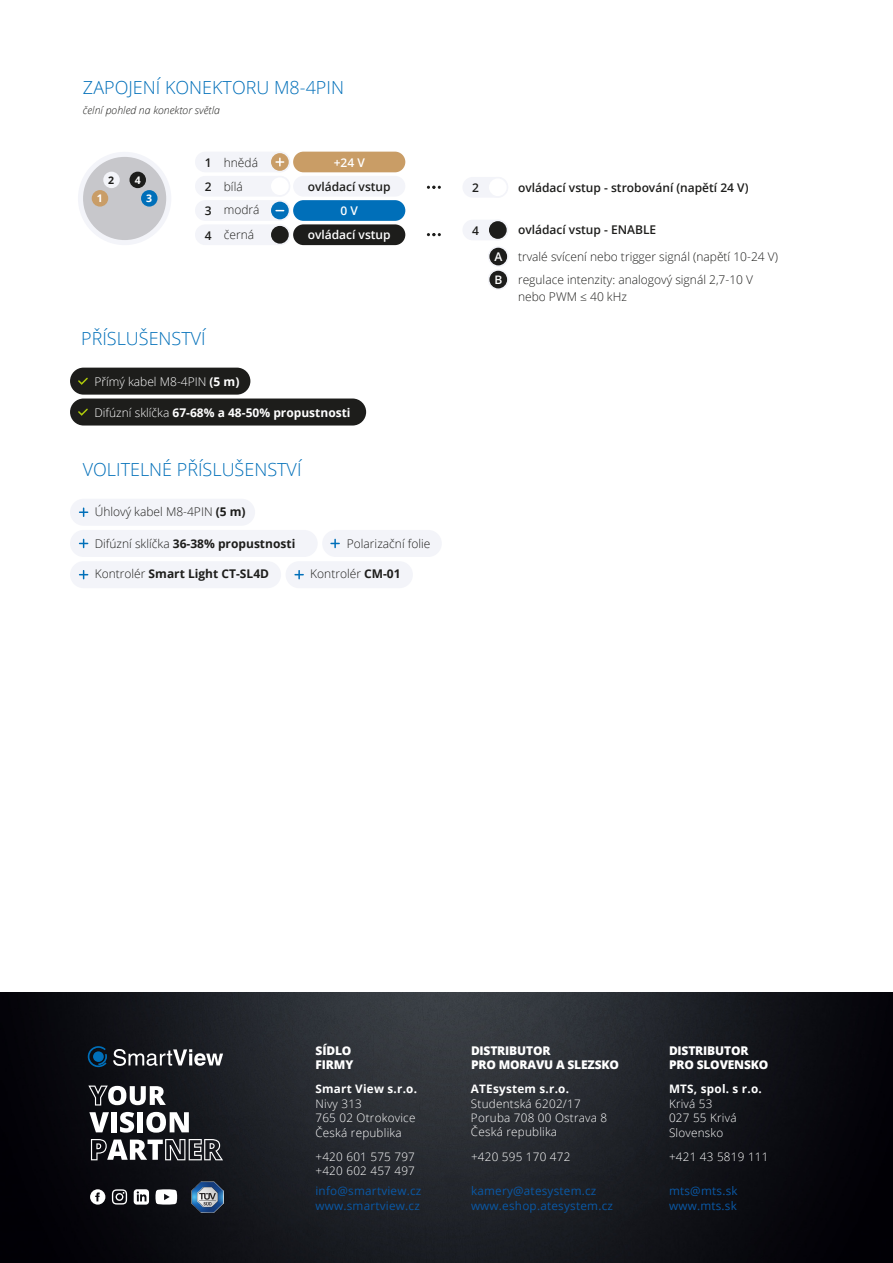
<style>
.page{position:relative;width:893px;height:1263px;background:#fff}
.page>*{position:absolute;margin:0;border:0;box-sizing:border-box;transform-origin:0 0}
.t1{font:300 18px "Open Sans";color:#006fb9}
.t2{font:300 12px/24.2px "Open Sans";color:#1d1d1b}
.t3{font:600 12px/24.3px "Open Sans";color:#1d1d1b;text-align:justify}
.t4{font:800 12px/14.4px "Open Sans";letter-spacing:-.015em;color:#fff}
.t5{font:700 12px "Open Sans";color:#1d1d1b}
.t6{font:700 12px "Open Sans";color:#fff}
.t7{font:300 12px "Open Sans";color:#fff}
.t8{font:600 12px "Open Sans";color:#fff}
.t9{font:300 11.7px/14.9px "Open Sans";letter-spacing:.02em;color:#fff}
.t10{font:11.7px/14.9px "Open Sans";letter-spacing:.02em;color:#0a58a5}
.t11{font:700 11.7px "Open Sans";letter-spacing:.02em;color:#fff}
.t12{font:600 11.7px "Open Sans";color:#fff}
.t13{font:italic 300 10.5px "Open Sans";color:#1d1d1b}
.t14{font:700 10.5px "Open Sans";color:#fff}
.t15{font:700 10.5px "Open Sans";color:#1d1d1b}
.s1{font-weight:700}
.s2{font-weight:300}
</style>
<div class="page">
<div style="left:195px;top:152px;width:95px;height:20px;background:#f3f4f9;border-radius:10px"></div>
<div style="left:78px;top:152px;width:93px;height:93px;background:#f3f4f9;border-radius:50%"></div>
<div style="left:83px;top:157px;width:83px;height:83px;background:#c7c7cb;border-radius:50%"></div>
<div style="left:103px;top:172px;width:17px;height:16px;background:#f3f4f9;border-radius:50%"></div>
<div style="left:92px;top:190px;width:16px;height:17px;background:#c99d67;border-radius:50%"></div>
<div style="left:129px;top:172px;width:17px;height:16px;background:#1d1d1b;border-radius:50%"></div>
<div style="left:141px;top:190px;width:17px;height:17px;background:#006fb9;border-radius:50%"></div>
<div style="left:195px;top:176px;width:95px;height:21px;background:#f3f4f9;border-radius:10px"></div>
<div style="left:195px;top:200px;width:95px;height:21px;background:#f3f4f9;border-radius:10px"></div>
<div style="left:195px;top:224px;width:95px;height:21px;background:#f3f4f9;border-radius:10px"></div>
<div style="left:293px;top:152px;width:112px;height:20px;background:#c99d66;border-radius:10px"></div>
<div style="left:293px;top:176px;width:112px;height:21px;background:#f3f4f9;border-radius:10px"></div>
<div style="left:293px;top:200px;width:112px;height:21px;background:#006fb9;border-radius:10px"></div>
<div style="left:293px;top:224px;width:112px;height:21px;background:#1d1d1b;border-radius:10px"></div>
<div style="left:462px;top:177px;width:46px;height:21px;background:#f3f4f9;border-radius:10px"></div>
<svg style="left:489px;top:179px;width:17px;height:17px"></svg>
<div style="left:462px;top:220px;width:46px;height:20px;background:#f3f4f9;border-radius:10px"></div>
<svg style="left:489px;top:220px;width:18px;height:20px"></svg>
<svg style="left:488px;top:246px;width:20px;height:44px"></svg>
<svg style="left:271px;top:152px;width:19px;height:92px"></svg>
<svg style="left:427px;top:186px;width:14px;height:3px"></svg>
<svg style="left:427px;top:233px;width:14px;height:3px"></svg>
<div style="left:70px;top:561px;width:211px;height:27px;background:#f3f4f9;border-radius:13px"></div>
<svg style="left:80px;top:571px;width:8px;height:8px"></svg>
<div style="left:70px;top:368px;width:180px;height:27px;background:#1d1d1b;border-radius:14px"></div>
<svg style="left:78px;top:377px;width:10px;height:8px"></svg>
<div style="left:70px;top:499px;width:185px;height:27px;background:#f3f4f9;border-radius:14px"></div>
<svg style="left:80px;top:508px;width:8px;height:8px"></svg>
<div style="left:286px;top:561px;width:127px;height:27px;background:#f3f4f9;border-radius:14px"></div>
<svg style="left:295px;top:571px;width:8px;height:8px"></svg>
<div style="left:70px;top:398px;width:296px;height:27px;background:#1d1d1b;border-radius:14px"></div>
<svg style="left:78px;top:408px;width:10px;height:8px"></svg>
<div style="left:70px;top:530px;width:248px;height:27px;background:#f3f4f9;border-radius:14px"></div>
<svg style="left:80px;top:539px;width:8px;height:8px"></svg>
<div style="left:322px;top:530px;width:120px;height:27px;background:#f3f4f9;border-radius:13px"></div>
<svg style="left:331px;top:539px;width:8px;height:8px"></svg>
<img style="left:0;top:993px;width:893px;height:270px">
<svg style="left:113px;top:1049px;width:110px;height:17px"></svg>
<svg style="left:88px;top:1046px;width:19px;height:21px"></svg>
<svg style="left:88px;top:1085px;width:78px;height:20px"></svg>
<svg style="left:89px;top:1112px;width:20px;height:20px"></svg>
<div style="left:111px;top:1112px;width:6px;height:20px;background:#fff"></div>
<svg style="left:120px;top:1112px;width:14px;height:21px"></svg>
<div style="left:137px;top:1112px;width:6px;height:20px;background:#fff"></div>
<svg style="left:146px;top:1112px;width:43px;height:21px"></svg>
<svg style="left:91px;top:1139px;width:132px;height:21px"></svg>
<svg style="left:155px;top:1189px;width:22px;height:15px"></svg>
<svg style="left:134px;top:1189px;width:15px;height:15px"></svg>
<svg style="left:112px;top:1189px;width:15px;height:15px"></svg>
<svg style="left:90px;top:1189px;width:15px;height:15px"></svg>
<img style="left:192px;top:1181px;width:31px;height:31px">
<h1 class="t1" style="left:83px;top:75px;width:263px">ZAPOJENÍ KONEKTORU M8-4PIN</h1>
<p class="t13" style="left:83px;top:103px;width:138px">čelní pohled na konektor světla</p>
<p class="t15" style="left:108px;top:172px;width:7px">2</p>
<p class="t14" style="left:135px;top:172px;width:7px">4</p>
<p class="t14" style="left:97px;top:191px;width:7px">1</p>
<p class="t14" style="left:146px;top:191px;width:7px">3</p>
<p class="t3" style="left:205px;top:150px;width:8px">1<br>2<br>3<br>4</p>
<p class="t2" style="left:224px;top:150px;width:36px">hnědá bílá</p>
<p class="t2" style="left:224px;top:222px;width:32px">černá</p>
<p class="t2" style="left:224px;top:198px;width:37px">modrá</p>
<h1 class="t1" style="left:81px;top:326px;width:126px">PŘÍSLUŠENSTVÍ</h1>
<p class="t7" style="left:94px;top:373px;width:146px">Přímý kabel M8-4PIN <span class="s1">(5 m)</span></p>
<p class="t8" style="left:334px;top:154px;width:33px">+24 V</p>
<p class="t3" style="left:308px;top:174px;width:84px">ovládací vstup</p>
<p class="t8" style="left:308px;top:226px;width:84px">ovládací vstup</p>
<p class="t8" style="left:340px;top:202px;width:19px">0 V</p>
<p class="t6" style="left:94px;top:404px;width:258px"><span class="s2">Difúzní sklíčka</span> 67-68% a 48-50% propustnosti</p>
<h1 class="t1" style="left:83px;top:457px;width:220px">VOLITELNÉ PŘÍSLUŠENSTVÍ</h1>
<p class="t2" style="left:95px;top:499px;width:152px">Úhlový kabel M8-4PIN <span class="s1">(5 m)</span></p>
<p class="t5" style="left:95px;top:535px;width:202px"><span class="s2">Difúzní sklíčka</span> 36-38% propustnosti</p>
<p class="t2" style="left:347px;top:531px;width:85px">Polarizační folie</p>
<p class="t5" style="left:95px;top:565px;width:176px"><span class="s2">Kontrolér</span> Smart Light CT-SL4D</p>
<p class="t2" style="left:310px;top:561px;width:92px">Kontrolér <span class="s1">CM-01</span></p>
<p class="t3" style="left:472px;top:175px;width:8px">2</p>
<p class="t3" style="left:518px;top:175px;width:232px">ovládací vstup - strobování (napětí 24 V)</p>
<p class="t3" style="left:472px;top:218px;width:8px">4</p>
<p class="t8" style="left:494px;top:248px;width:9px">A</p>
<p class="t12" style="left:494px;top:271px;width:9px">B</p>
<p class="t3" style="left:518px;top:218px;width:140px">ovládací vstup - ENABLE</p>
<p class="t2" style="left:518px;top:244px;width:261px;line-height:23.1px">trvalé svícení nebo trigger signál (napětí 10-24 V) regulace intenzity: analogový signál 2,7-10 V</p>
<p class="t2" style="left:518px;top:284px;width:110px">nebo PWM ≤ 40 kHz</p>
<p class="t4" style="left:316px;top:1043px;width:39px">SÍDLO<br>FIRMY</p>
<p class="t11" style="left:315px;top:1080px;width:103px">Smart View s.r.o.</p>
<p class="t9" style="left:315px;top:1095px;width:101px">Nivy 313<br>765 02 Otrokovice<br>Česká republika</p>
<p class="t9" style="left:315px;top:1149px;width:101px;line-height:14.1px">+420 601 575 797 +420 602 457 497</p>
<p class="t10" style="left:315px;top:1183px;width:107px">info@smartview.cz www.smartview.cz</p>
<p class="t4" style="left:471px;top:1043px;width:150px">DISTRIBUTOR<br>PRO MORAVU A SLEZSKO</p>
<p class="t11" style="left:471px;top:1080px;width:100px">ATEsystem s.r.o.</p>
<p class="t9" style="left:471px;top:1096px;width:138px;line-height:14.4px">Studentská 6202/17<br>Poruba 708 00 Ostrava 8<br>Česká republika</p>
<p class="t9" style="left:471px;top:1149px;width:101px">+420 595 170 472</p>
<p class="t10" style="left:471px;top:1183px;width:143px">kamery@atesystem.cz www.eshop.atesystem.cz</p>
<p class="t4" style="left:669px;top:1043px;width:101px">DISTRIBUTOR<br>PRO SLOVENSKO</p>
<p class="t11" style="left:669px;top:1080px;width:94px">MTS, spol. s r.o.</p>
<p class="t9" style="left:669px;top:1095px;width:69px">Krivá 53<br>027 55 Krivá<br>Slovensko</p>
<p class="t9" style="left:669px;top:1149px;width:101px">+421 43 5819 111</p>
<p class="t10" style="left:669px;top:1183px;width:70px">mts@mts.sk www.mts.sk</p>
</div>
